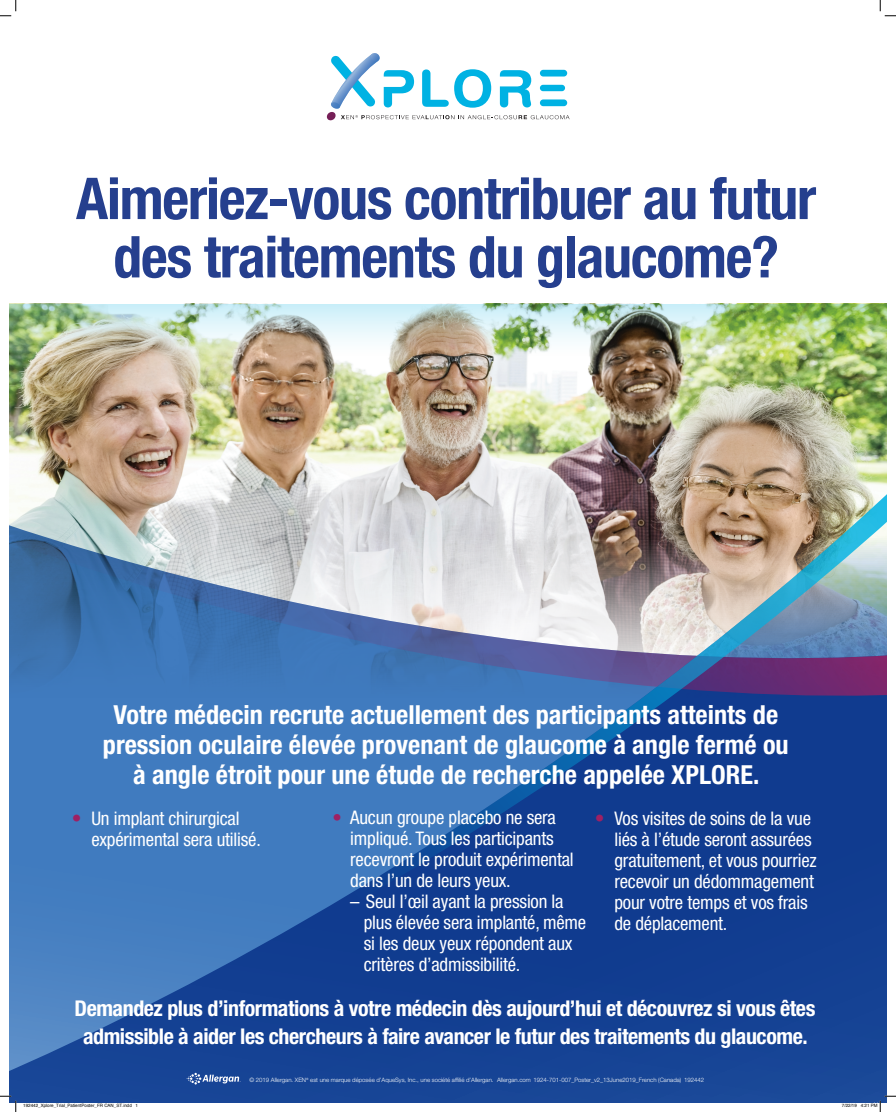
<style>
.page{position:relative;width:896px;height:1112px;background:#fff}
.page>*{position:absolute;margin:0;border:0;box-sizing:border-box;transform-origin:0 0}
.t1{font:700 condensed 57.75px/58.3px "Helvetica Neue LT Std";letter-spacing:-.02em;color:#253f8e;text-align:center}
.t2{font:700 condensed 26.25px/30px "Helvetica Neue LT Std";color:#fff;text-align:center}
.t3{font:700 condensed 21.75px/28.5px "Helvetica Neue LT Std";letter-spacing:-.02em;color:#fff;text-align:center}
.t4{font:condensed 18.75px/21px "Helvetica Neue LT Std";letter-spacing:-.01em;color:#fff}
.t5{font:300 6px "Helvetica Neue LT Std";color:#fff}
.t6{font:4.5px "Helvetica";color:#000}
.s1{font-size:19.5px;color:#9e2063}
.s2{color:#9e2063}
</style>
<div class="page">
<img style="left:9px;top:383px;width:877px;height:719px">
<img style="left:9px;top:304px;width:877px;height:79px">
<svg style="left:326px;top:53px;width:243px;height:68px"></svg>
<svg style="left:187px;top:1072px;width:54px;height:12px"></svg>
<svg style="left:0;top:0;width:17px;height:17px"></svg>
<svg style="left:0;top:1095px;width:17px;height:17px"></svg>
<svg style="left:879px;top:0;width:17px;height:17px"></svg>
<svg style="left:841px;top:1095px;width:55px;height:17px"></svg>
<p class="t1" style="left:76px;top:169px;width:741px">Aimeriez-vous contribuer au futur des traitements du glaucome?</p>
<p class="t2" style="left:103px;top:699px;width:687px">Votre médecin recrute actuellement des participants atteints de pression oculaire élevée provenant de glaucome à angle fermé ou à angle étroit pour une étude de recherche appelée XPLORE.</p>
<p class="t4" style="left:91px;top:807px;width:171px;text-indent:-20px"><span class="s1">•</span> Un implant chirurgical expérimental sera utilisé.</p>
<p class="t4" style="left:350px;top:807px;width:225px;text-indent:-18px"><span class="s2">•</span> Aucun groupe placebo ne sera impliqué. Tous les participants recevront le produit expérimental dans l’un de leurs yeux.</p>
<p class="t4" style="left:364px;top:891px;width:224px;text-indent:-13px">– Seul l’œil ayant la pression la plus élevée sera implanté, même si les deux yeux répondent aux critères d’admissibilité.</p>
<p class="t4" style="left:614px;top:807px;width:204px;text-indent:-20px"><span class="s1">•</span> Vos visites de soins de la vue liés à l’étude seront assurées gratuitement, et vous pourriez recevoir un dédommagement pour votre temps et vos frais de déplacement.</p>
<p class="t3" style="left:74px;top:993px;width:742px">Demandez plus d’informations à votre médecin dès aujourd’hui et découvrez si vous êtes admissible à aider les chercheurs à faire avancer le futur des traitements du glaucome.</p>
<p class="t5" style="left:249px;top:1075px;width:456px">© 2019 Allergan. XEN<sup>®</sup> est une marque déposée d’AqueSys, Inc., une société affilié d’Allergan. Allergan.com 1924-701-007_Poster_v2_13June2019_French (Canada) 192442</p>
<p class="t6" style="left:23px;top:1102px;width:116px">192442_Xplore_Trial_PatientPoster_FR CAN_ST.indd 1</p>
<p class="t6" style="left:842px;top:1102px;width:37px">7/22/19 4:21 PM</p>
</div>
